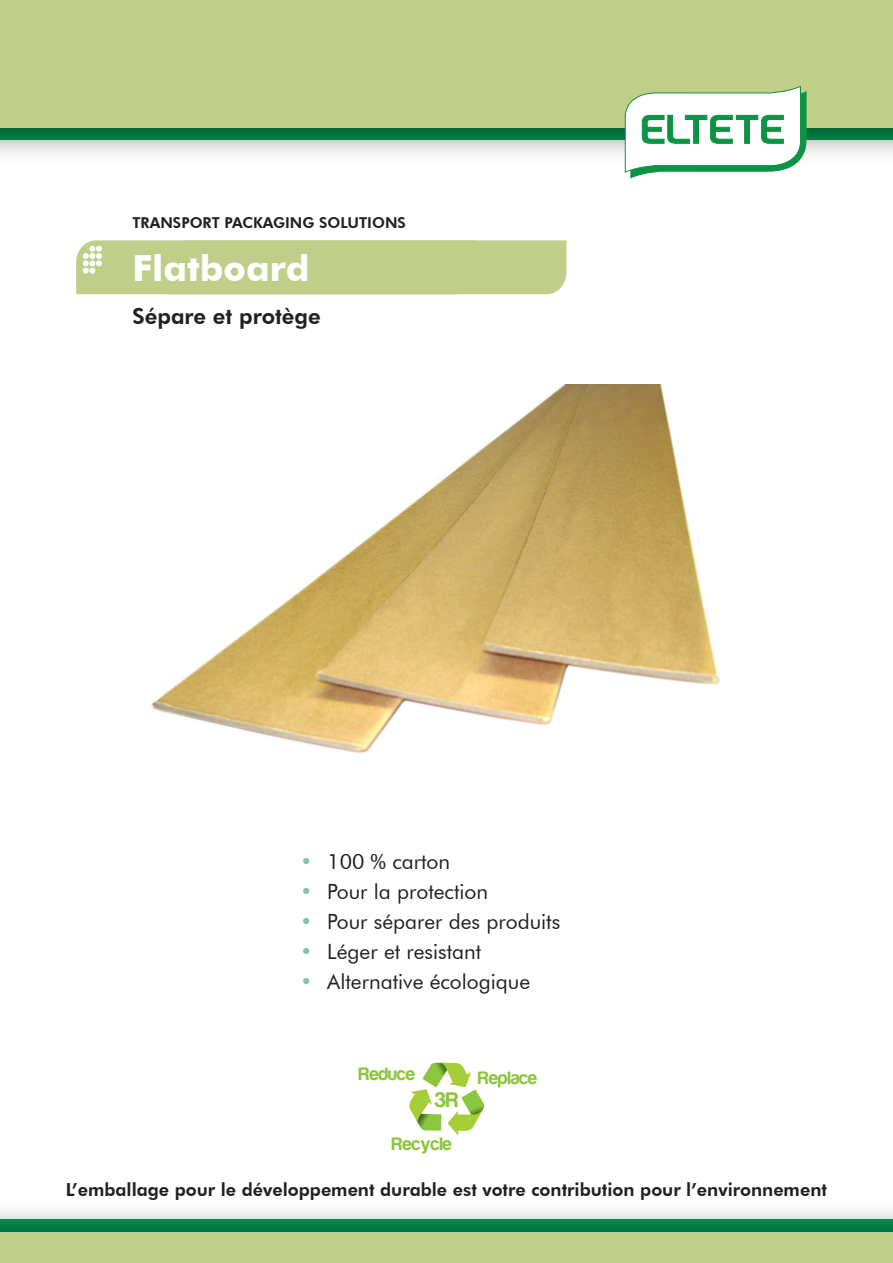
<style>
.page{position:relative;width:893px;height:1263px;background:#fff}
.page>*{position:absolute;margin:0;border:0;box-sizing:border-box;transform-origin:0 0}
.t1{font:700 36px "Futura BT";color:#fff}
.t2{font:800 22.05px "Futura BT";color:#231f20}
.t3{font:700 21.75px "Harabara";color:#8bc63e}
.t4{font:21px "Futura BT";color:#231f20}
.t5{font:700 18.6px "Harabara";color:#8bc63e}
.t6{font:800 18px "Futura BT";color:#231f20}
.t7{font:800 15px "Futura BT";color:#231f20}
.s1{font-weight:500;color:#7fc99a}
</style>
<div class="page">
<img style="left:0;top:128px;width:893px;height:45px">
<div style="left:0;top:0;width:893px;height:128px;background:#bfcf89"></div>
<img style="left:0;top:1210px;width:893px;height:22px">
<div style="left:0;top:1232px;width:893px;height:31px;background:#bfcf89"></div>
<div style="left:76px;top:240px;width:490px;height:54px;background:#bfcf89"></div>
<svg style="left:625px;top:85px;width:182px;height:94px"></svg>
<svg style="left:409px;top:1062px;width:76px;height:74px"></svg>
<img style="left:151px;top:385px;width:569px;height:368px">
<p class="t7" style="left:133px;top:214px;width:275px">TRANSPORT PACKAGING SOLUTIONS</p>
<p class="t1" style="left:133px;top:246px;width:179px">Flatboard</p>
<p class="t2" style="left:133px;top:302px;width:190px">Sépare et protège</p>
<p class="t4" style="left:300px;top:849px;width:151px"><span class="s1">•</span> 100 % carton</p>
<p class="t4" style="left:300px;top:879px;width:189px"><span class="s1">•</span> Pour la protection</p>
<p class="t4" style="left:300px;top:909px;width:261px"><span class="s1">•</span> Pour séparer des produits</p>
<p class="t4" style="left:300px;top:939px;width:183px"><span class="s1">•</span> Léger et resistant</p>
<p class="t4" style="left:300px;top:969px;width:231px"><span class="s1">•</span> Alternative écologique</p>
<p class="t5" style="left:359px;top:1064px;width:58px">Reduce</p>
<p class="t5" style="left:478px;top:1068px;width:61px">Replace</p>
<p class="t3" style="left:435px;top:1089px;width:25px">3R</p>
<p class="t5" style="left:392px;top:1134px;width:61px">Recycle</p>
<p class="t6" style="left:66px;top:1178px;width:763px">L’emballage pour le développement durable est votre contribution pour l’environnement</p>
</div>
